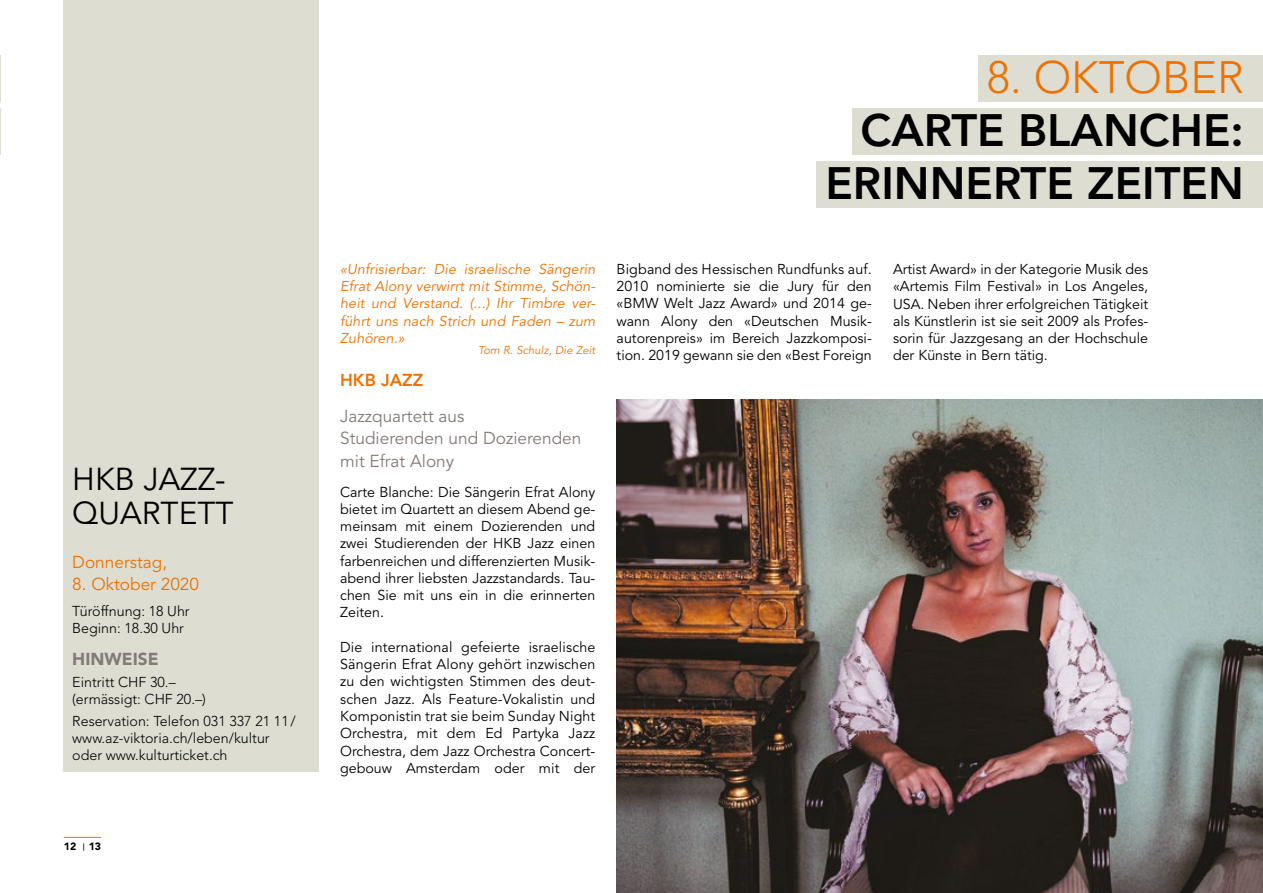
<style>
.page{position:relative;width:1263px;height:893px;background:#fff}
.page>*{position:absolute;margin:0;border:0;box-sizing:border-box;transform-origin:0 0}
.t1{font:800 45px/52.8px "Avenir LT Std";color:#000;text-align:right}
.t2{font:300 45px "Avenir LT Std";color:#ee7100}
.t3{font:31.5px/34.5px "Avenir LT Std";color:#000}
.t4{font:17.25px/22.5px "Avenir LT Std";color:#847b78}
.t5{font:17.25px "Avenir LT Std";color:#ee7100}
.t6{font:900 17.25px "Avenir LT Std";color:#847b78}
.t7{font:800 17.25px "Avenir LT Std";color:#ee7100}
.t8{font:14.25px/17.2px "Avenir LT Std";color:#000;text-align:justify}
.t9{font:300 14.25px/17.2px "Avenir LT Std";color:#000}
.t10{font:italic 14.25px/17.2px "Avenir LT Std";letter-spacing:.01em;color:#ee7100;text-align:justify}
.t11{font:italic 11.25px "Avenir LT Std";letter-spacing:.01em;color:#ee7100}
.t12{font:900 10.5px "Avenir LT Std";color:#000}
</style>
<div class="page">
<hr style="left:64px;top:837px;width:37px;height:1px;background:#ee7100">
<div style="left:64px;top:0;width:255px;height:771px;background:#ddddd2"></div>
<div style="left:978px;top:55px;width:285px;height:47px;background:#ddddd2"></div>
<div style="left:852px;top:108px;width:411px;height:47px;background:#ddddd2"></div>
<div style="left:817px;top:161px;width:446px;height:47px;background:#ddddd2"></div>
<img style="left:617px;top:400px;width:646px;height:493px">
<h2 class="t3" style="left:72px;top:462px;width:163px">HKB JAZZ-<br>QUARTETT</h2>
<p class="t5" style="left:72px;top:552px;width:96px">Donnerstag,</p>
<p class="t5" style="left:72px;top:574px;width:128px">8. Oktober 2020</p>
<p class="t9" style="left:72px;top:602px;width:119px">Türöffnung: 18 Uhr<br>Beginn: 18.30 Uhr</p>
<p class="t6" style="left:72px;top:649px;width:88px">HINWEISE</p>
<p class="t9" style="left:72px;top:673px;width:135px">Eintritt CHF 30.– (ermässigt: CHF 20.–)</p>
<p class="t9" style="left:72px;top:712px;width:225px">Reservation: Telefon 031 337 21 11/ www.az-viktoria.ch/leben/kultur oder www.kulturticket.ch</p>
<p class="t12" style="left:64px;top:840px;width:39px">12 <sup>|</sup> 13</p>
<h1 class="t2" style="left:987px;top:51px;width:258px">8. OKTOBER</h1>
<h1 class="t1" style="left:825px;top:104px;width:420px">CARTE BLANCHE:<br>ERINNERTE ZEITEN</h1>
<p class="t10" style="left:340px;top:261px;width:257px">«Unfrisierbar: Die israelische Sängerin Efrat Alony verwirrt mit Stimme, Schön&shy;heit und Verstand. (...) Ihr Timbre ver&shy;führt uns nach Strich und Faden – zum Zuhören.»</p>
<p class="t11" style="left:478px;top:344px;width:119px">Tom R. Schulz, Die Zeit</p>
<p class="t7" style="left:340px;top:370px;width:85px">HKB JAZZ</p>
<p class="t4" style="left:340px;top:405px;width:243px">Jazzquartett aus<br>Studierenden und Dozierenden mit Efrat Alony</p>
<p class="t8" style="left:340px;top:483px;width:257px">Carte Blanche: Die Sängerin Efrat Alony bietet im Quartett an diesem Abend ge&shy;meinsam mit einem Dozierenden und zwei Studierenden der HKB Jazz einen farbenreichen und differenzierten Musik&shy;abend ihrer liebsten Jazzstandards. Tau&shy;chen Sie mit uns ein in die erinnerten Zeiten.</p>
<p class="t8" style="left:340px;top:639px;width:257px">Die international gefeierte israelische Sängerin Efrat Alony gehört inzwischen zu den wichtigsten Stimmen des deut&shy;schen Jazz. Als Feature-Vokalistin und Komponistin trat sie beim Sunday Night Orchestra, mit dem Ed Partyka Jazz Orchestra, dem Jazz Orchestra Concert&shy;gebouw Amsterdam oder mit der</p>
<p class="t8" style="left:617px;top:261px;width:257px">Bigband des Hessischen Rundfunks auf.<br>2010 nominierte sie die Jury für den «BMW Welt Jazz Award» und 2014 ge&shy;wann Alony den «Deutschen Musik&shy;autorenpreis» im Bereich Jazzkomposi&shy;tion. 2019 gewann sie den «Best Foreign</p>
<p class="t8" style="left:893px;top:261px;width:257px">Artist Award» in der Kategorie Musik des «Artemis Film Festival» in Los Angeles, USA. Neben ihrer erfolgreichen Tätigkeit als Künstlerin ist sie seit 2009 als Profes&shy;sorin für Jazzgesang an der Hochschule der Künste in Bern tätig.</p>
</div>
